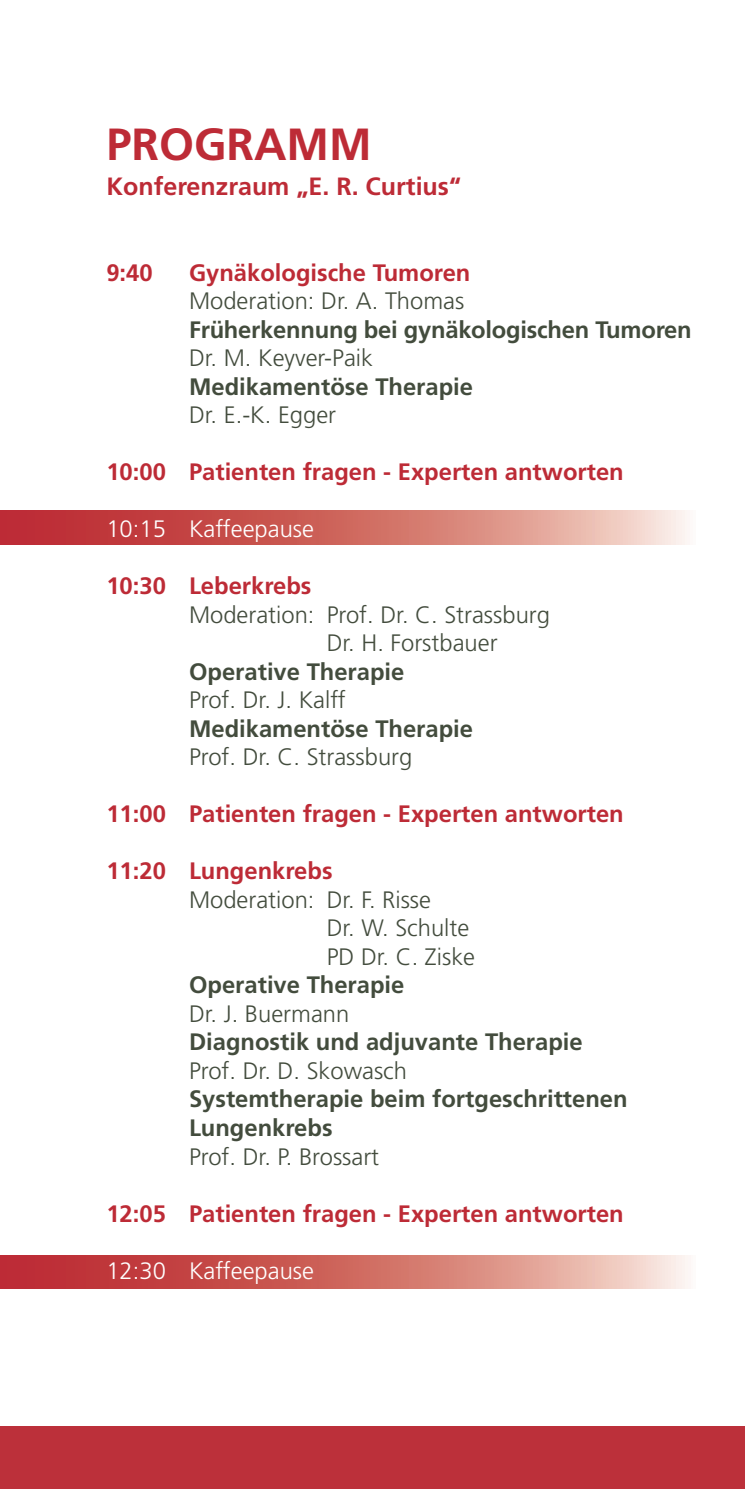
<style>
.page{position:relative;width:745px;height:1489px;background:#fff}
.page>*{position:absolute;margin:0;border:0;box-sizing:border-box;transform-origin:0 0}
.t1{font:700 45px "Frutiger";color:#bd2b36}
.t2{font:700 25px "Frutiger";color:#bd2b36}
.t3{font:300 23.75px/28.5px "Frutiger";color:#434c3d}
.t4{font:700 23.75px/28.5px "Frutiger";color:#434c3d}
.t5{font:700 23.75px "Frutiger";color:#bd2b36}
.t6{font:300 23.75px "Frutiger";color:#fff}
</style>
<div class="page">
<svg style="left:0;top:1255px;width:688px;height:33px;background:#d2736e"></svg>
<svg style="left:0;top:510px;width:687px;height:34px;background:#d2736d"></svg>
<div style="left:0;top:1426px;width:744px;height:62px;background:#bc303a"></div>
<h1 class="t1" style="left:106px;top:118px;width:266px">PROGRAMM</h1>
<p class="t2" style="left:106px;top:172px;width:356px">Konferenzraum „E. R. Curtius“</p>
<p class="t5" style="left:106px;top:258px;width:48px">9:40</p>
<p class="t5" style="left:189px;top:258px;width:283px">Gynäkologische Tumoren</p>
<p class="t3" style="left:189px;top:286px;width:276px">Moderation: Dr. A. Thomas</p>
<p class="t4" style="left:189px;top:315px;width:504px">Früherkennung bei gynäkologischen Tumoren</p>
<p class="t3" style="left:189px;top:343px;width:185px">Dr. M. Keyver-Paik</p>
<p class="t4" style="left:189px;top:372px;width:285px">Medikamentöse Therapie</p>
<p class="t3" style="left:189px;top:400px;width:148px">Dr. E.-K. Egger</p>
<p class="t5" style="left:106px;top:458px;width:518px">10:00 Patienten fragen - Experten antworten</p>
<p class="t6" style="left:106px;top:515px;width:209px">10:15 Kaffeepause</p>
<p class="t5" style="left:106px;top:572px;width:206px">10:30 Leberkrebs</p>
<p class="t3" style="left:326px;top:600px;width:225px;text-indent:-137px">Moderation: Prof. Dr. C. Strassburg<br>Dr. H. Forstbauer</p>
<p class="t4" style="left:189px;top:657px;width:217px">Operative Therapie</p>
<p class="t3" style="left:189px;top:685px;width:158px">Prof. Dr. J. Kalff</p>
<p class="t4" style="left:189px;top:714px;width:285px">Medikamentöse Therapie</p>
<p class="t3" style="left:189px;top:742px;width:225px">Prof. Dr. C. Strassburg</p>
<p class="t5" style="left:106px;top:800px;width:518px">11:00 Patienten fragen - Experten antworten</p>
<p class="t5" style="left:106px;top:857px;width:227px">11:20 Lungenkrebs</p>
<p class="t3" style="left:326px;top:885px;width:150px;text-indent:-137px">Moderation: Dr. F. Risse<br>Dr. W. Schulte<br>PD Dr. C. Ziske</p>
<p class="t4" style="left:189px;top:970px;width:217px">Operative Therapie</p>
<p class="t3" style="left:189px;top:999px;width:162px">Dr. J. Buermann</p>
<p class="t4" style="left:189px;top:1027px;width:395px">Diagnostik und adjuvante Therapie</p>
<p class="t3" style="left:189px;top:1056px;width:219px">Prof. Dr. D. Skowasch</p>
<p class="t4" style="left:189px;top:1084px;width:440px">Systemtherapie beim fortgeschrittenen<br>Lungenkrebs</p>
<p class="t3" style="left:189px;top:1141px;width:191px">Prof. Dr. P. Brossart</p>
<p class="t5" style="left:106px;top:1199px;width:518px">12:05 Patienten fragen - Experten antworten</p>
<p class="t6" style="left:106px;top:1256px;width:209px">12:30 Kaffeepause</p>
</div>
